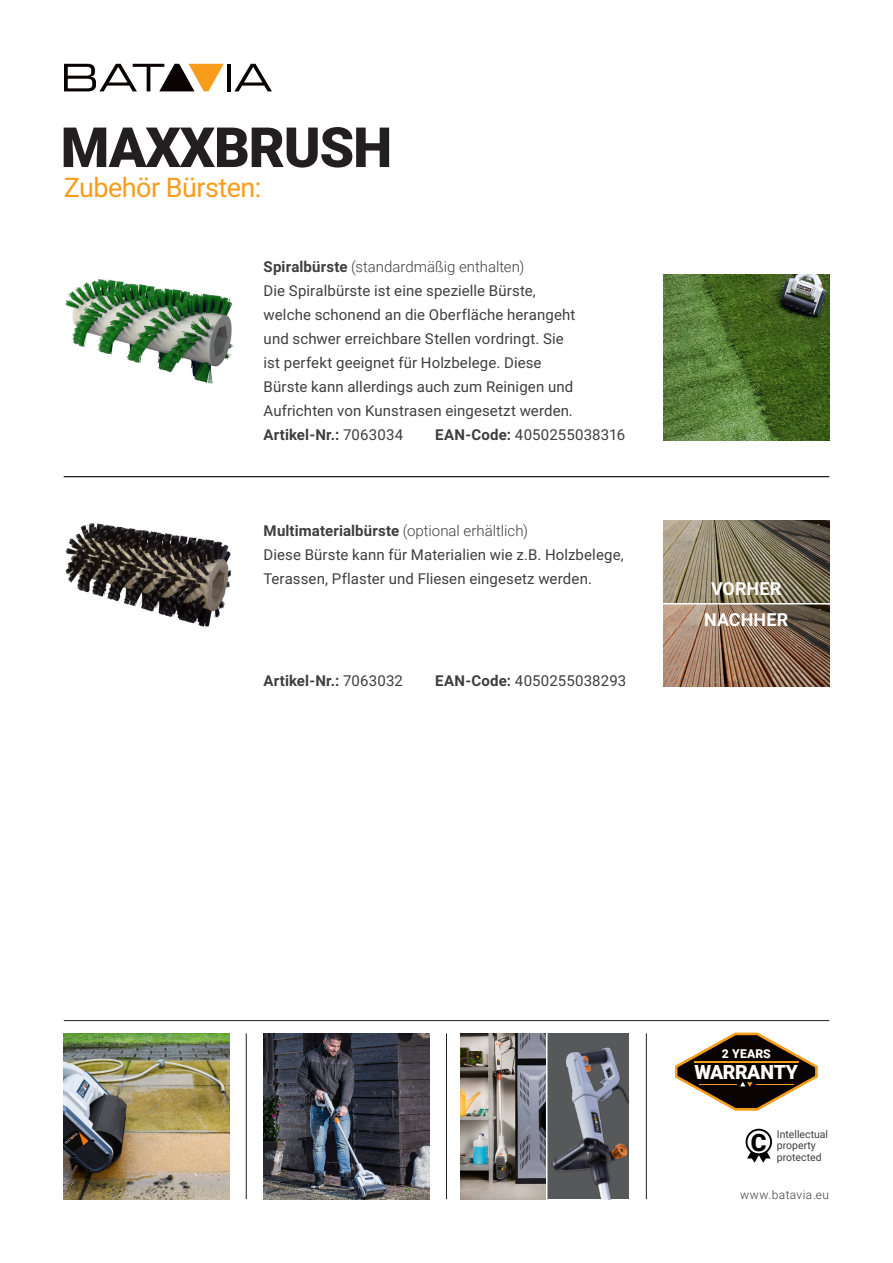
<style>
.page{position:relative;width:893px;height:1263px;background:#fff}
.page>*{position:absolute;margin:0;border:0;box-sizing:border-box;transform-origin:0 0}
.Product_Name{font:900 55.5px "Roboto";letter-spacing:-.02em;color:#231f20}
.Product_description{font:27px "Roboto";letter-spacing:-.02em;color:#f89c1c}
.t1{font:900 24px "Roboto";color:#000}
.t2{font:900 19.5px "Roboto";letter-spacing:-.025em;color:#fff}
.Alineastijl_1{font:700 18px "Roboto";letter-spacing:.01em;color:#fff}
.Bullet_List{font:15px/24px "Roboto";letter-spacing:.01em;color:#3e3e3f}
.Bullet_List-2{font:700 15px "Roboto";letter-spacing:.01em;color:#3e3e3f}
.Bullet_List-3{font:300 15px "Roboto";color:#3e3e3f}
.t3{font:900 12.15px "Roboto";letter-spacing:.015em;color:#fff}
.Web_Address{font:300 12px "Roboto";letter-spacing:.035em;color:#3e3e3f}
.Tech_bullet{font:10.5px/11.2px "Roboto";color:#3e3e3f}
.s1{font-weight:700}
.s2{font-weight:400}
.s3{font-weight:300}
</style>
<div class="page">
<hr style="left:227px;top:64px;width:4px;height:27px;background:#080302">
<svg style="left:234px;top:64px;width:38px;height:27px"></svg>
<svg style="left:64px;top:64px;width:160px;height:27px"></svg>
<hr style="left:64px;top:1020px;width:765px;height:1px;background:#231f20">
<svg style="left:675px;top:1033px;width:142px;height:77px"></svg>
<svg style="left:746px;top:1129px;width:26px;height:34px"></svg>
<img style="left:64px;top:1033px;width:166px;height:166px">
<img style="left:264px;top:1033px;width:165px;height:166px">
<hr style="left:646px;top:1033px;width:1px;height:166px;background:#231f20">
<hr style="left:446px;top:1033px;width:1px;height:166px;background:#231f20">
<hr style="left:246px;top:1033px;width:1px;height:166px;background:#231f20">
<img style="left:663px;top:520px;width:166px;height:83px">
<img style="left:663px;top:604px;width:166px;height:82px">
<img style="left:663px;top:274px;width:166px;height:166px">
<hr style="left:64px;top:476px;width:765px;height:1px;background:#231f20">
<img style="left:461px;top:1033px;width:85px;height:166px">
<svg style="left:547px;top:1033px;width:82px;height:166px;background:#636369"></svg>
<img style="left:65px;top:523px;width:166px;height:104px">
<img style="left:65px;top:278px;width:169px;height:106px">
<p class="Product_Name" style="left:61px;top:108px;width:333px">MAXXBRUSH</p>
<p class="Product_description" style="left:64px;top:169px;width:199px">Zubehör Bürsten:</p>
<p class="Bullet_List-3" style="left:264px;top:256px;width:262px"><span class="s1">Spiralbürste</span> (standardmäßig enthalten)</p>
<p class="Bullet_List" style="left:264px;top:278px;width:313px">Die Spiralbürste ist eine spezielle Bürste, welche schonend an die Oberfläche herangeht und schwer erreichbare Stellen vordringt. Sie ist perfekt geeignet für Holzbelege. Diese Bürste kann allerdings auch zum Reinigen und Aufrichten von Kunstrasen eingesetzt werden.</p>
<p class="Bullet_List-2" style="left:264px;top:424px;width:141px">Artikel-Nr.: <span class="s2">7063034</span></p>
<p class="Bullet_List" style="left:435px;top:422px;width:192px"><span class="s1">EAN-Code:</span> 4050255038316</p>
<p class="Bullet_List" style="left:264px;top:518px;width:362px"><span class="s1">Multimaterialbürste</span> <span class="s3">(optional erhältlich)<br></span>Diese Bürste kann für Materialien wie z.B. Holzbelege,<br>Terassen, Pflaster und Fliesen eingesetz werden.</p>
<p class="Bullet_List-2" style="left:264px;top:670px;width:141px">Artikel-Nr.: <span class="s2">7063032</span></p>
<p class="Bullet_List" style="left:435px;top:668px;width:193px"><span class="s1">EAN-Code:</span> 4050255038293</p>
<p class="Alineastijl_1" style="left:711px;top:576px;width:72px">VORHER</p>
<p class="Alineastijl_1" style="left:704px;top:607px;width:86px">NACHHER</p>
<p class="t3" style="left:722px;top:1045px;width:51px">2 YEARS</p>
<p class="t2" style="left:694px;top:1058px;width:105px">WARRANTY</p>
<p class="t1" style="left:751px;top:1125px;width:17px">C</p>
<p class="Tech_bullet" style="left:777px;top:1128px;width:53px">Intellectual property protected</p>
<p class="Web_Address" style="left:740px;top:1186px;width:91px">www.batavia.eu</p>
</div>
